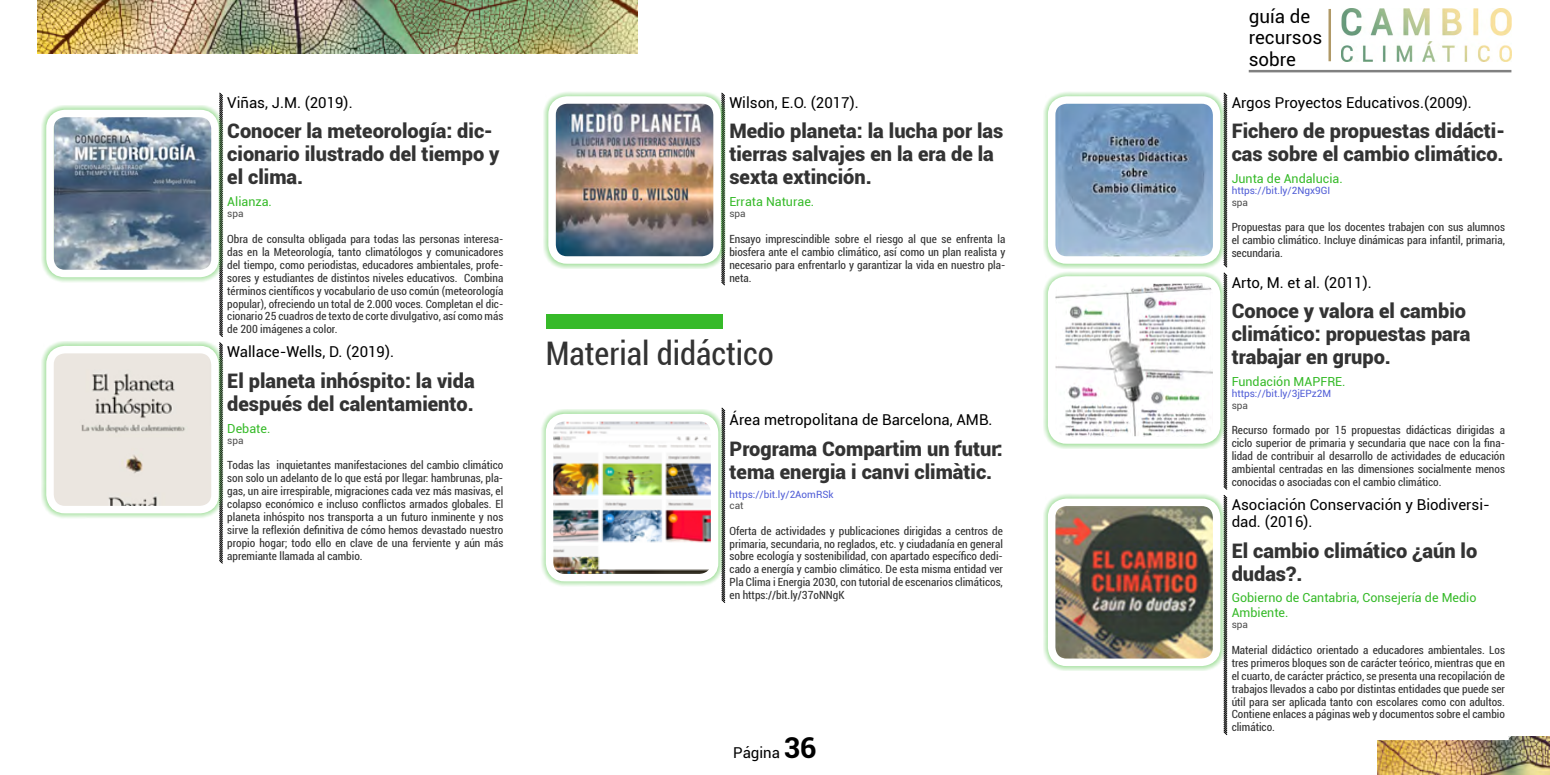
<style>
.page{position:relative;width:1550px;height:775px;background:#fff}
.page>*{position:absolute;margin:0;border:0;box-sizing:border-box;transform-origin:0 0}
.t1{font:condensed 32.5px "Roboto";color:#333}
.t2{font:900 20px/23px "Roboto";color:#333}
.t3{font:18.75px/21.2px "Roboto";color:#000}
.t4{font:15px/17.2px "Roboto";color:#000}
.t5{font:12.5px/14.4px "Roboto";color:#36ba29}
.t6{font:condensed 11.25px/13px "Roboto";color:#333;text-align:justify}
.t7{font:10px "Roboto";color:#4f5cd6}
.t8{font:10px "Roboto";color:#4f4f4f}
.s1{font-weight:700;font-size:28.75px}
</style>
<div class="page">
<img style="left:38px;top:0;width:600px;height:53px">
<img style="left:1378px;top:736px;width:172px;height:39px">
<img style="left:1342px;top:9px;width:169px;height:52px">
<hr style="left:1329px;top:9px;width:2px;height:52px;background:#b09967">
<hr style="left:1249px;top:70px;width:262px;height:2px;background:#808080">
<svg style="left:219px;top:92px;width:4px;height:472px"></svg>
<div style="left:38px;top:337px;width:183px;height:5px;background:#fff"></div>
<div style="left:221px;top:337px;width:291px;height:5px;background:#fff"></div>
<div style="left:41px;top:105px;width:183px;height:177px;background:#36ba29;opacity:.75"></div>
<img style="left:55px;top:119px;width:155px;height:149px">
<div style="left:46px;top:110px;width:173px;height:167px;border:8px solid #fff;border-radius:15px"></div>
<div style="left:41px;top:341px;width:183px;height:178px;background:#36ba29;opacity:.75"></div>
<img style="left:55px;top:355px;width:160px;height:155px">
<div style="left:46px;top:346px;width:173px;height:167px;border:8px solid #fff;border-radius:15px"></div>
<svg style="left:721px;top:269px;width:4px;height:17px"></svg>
<div style="left:543px;top:91px;width:183px;height:178px;background:#36ba29;opacity:.75"></div>
<img style="left:557px;top:105px;width:155px;height:150px">
<div style="left:548px;top:96px;width:173px;height:168px;border:8px solid #fff;border-radius:15px"></div>
<svg style="left:721px;top:407px;width:5px;height:196px"></svg>
<div style="left:546px;top:314px;width:177px;height:15px;background:#36ba29"></div>
<div style="left:541px;top:409px;width:182px;height:178px;background:#36ba29;opacity:.75"></div>
<img style="left:550px;top:423px;width:165px;height:155px">
<div style="left:546px;top:414px;width:172px;height:167px;border:8px solid #fff;border-radius:15px"></div>
<svg style="left:1223px;top:93px;width:289px;height:648px"></svg>
<div style="left:1043px;top:91px;width:182px;height:178px;background:#36ba29;opacity:.75"></div>
<img style="left:1057px;top:100px;width:160px;height:160px">
<div style="left:1048px;top:96px;width:172px;height:168px;border:8px solid #fff;border-radius:15px"></div>
<div style="left:1043px;top:271px;width:182px;height:178px;background:#36ba29;opacity:.75"></div>
<img style="left:1057px;top:280px;width:160px;height:160px">
<div style="left:1048px;top:276px;width:172px;height:168px;border:8px solid #fff;border-radius:15px"></div>
<div style="left:1043px;top:494px;width:182px;height:177px;background:#36ba29;opacity:.75"></div>
<img style="left:1057px;top:503px;width:160px;height:159px">
<div style="left:1048px;top:499px;width:172px;height:167px;border:8px solid #fff;border-radius:15px"></div>
<h3 class="t4" style="left:227px;top:93px;width:127px">Viñas, J.M. (2019).</h3>
<h2 class="t2" style="left:227px;top:119px;width:274px">Conocer la meteorología: dic&shy;cionario ilustrado del tiempo y el clima.</h2>
<p class="t5" style="left:227px;top:194px;width:46px">Alianza.</p>
<p class="t8" style="left:227px;top:207px;width:18px">spa</p>
<p class="t6" style="left:227px;top:232px;width:278px">Obra de consulta obligada para todas las personas interesa&shy;das en la Meteorología, tanto climatólogos y comunicadores del tiempo, como periodistas, educadores ambientales, profe&shy;sores y estudiantes de distintos niveles educativos. Combina términos científicos y vocabulario de uso común (meteorología popular), ofreciendo un total de 2.000 voces. Completan el dic&shy;cionario 25 cuadros de texto de corte divulgativo, así como más de 200 imágenes a color.</p>
<h3 class="t4" style="left:227px;top:343px;width:168px">Wallace-Wells, D. (2019).</h3>
<h2 class="t2" style="left:227px;top:368px;width:249px">El planeta inhóspito: la vida después del calentamiento.</h2>
<p class="t5" style="left:227px;top:420px;width:45px">Debate.</p>
<p class="t8" style="left:227px;top:433px;width:18px">spa</p>
<p class="t6" style="left:227px;top:459px;width:278px">Todas las inquietantes manifestaciones del cambio climático son solo un adelanto de lo que está por llegar: hambrunas, pla&shy;gas, un aire irrespirable, migraciones cada vez más masivas, el colapso económico e incluso conflictos armados globales. El planeta inhóspito nos transporta a un futuro inminente y nos sirve la reflexión definitiva de cómo hemos devastado nuestro propio hogar; todo ello en clave de una ferviente y aún más apremiante llamada al cambio.</p>
<h3 class="t4" style="left:729px;top:93px;width:131px">Wilson, E.O. (2017).</h3>
<h2 class="t2" style="left:729px;top:119px;width:276px">Medio planeta: la lucha por las tierras salvajes en la era de la sexta extinción.</h2>
<p class="t5" style="left:729px;top:194px;width:86px">Errata Naturae.</p>
<p class="t8" style="left:729px;top:207px;width:18px">spa</p>
<p class="t6" style="left:729px;top:232px;width:278px">Ensayo imprescindible sobre el riesgo al que se enfrenta la biosfera ante el cambio climático, así como un plan realista y necesario para enfrentarlo y garantizar la vida en nuestro pla&shy;neta.</p>
<h1 class="t1" style="left:546px;top:331px;width:230px">Material didáctico</h1>
<h3 class="t4" style="left:730px;top:411px;width:265px">Área metropolitana de Barcelona, AMB.</h3>
<h2 class="t2" style="left:730px;top:436px;width:275px">Programa Compartim un futur: tema energia i canvi climàtic.</h2>
<p class="t7" style="left:730px;top:487px;width:106px">https://bit.ly/2AomRSk</p>
<p class="t8" style="left:730px;top:499px;width:16px">cat</p>
<p class="t6" style="left:730px;top:524px;width:275px">Oferta de actividades y publicaciones dirigidas a centros de primaria, secundaria, no reglados, etc. y ciudadanía en general sobre ecología y sostenibilidad, con apartado específico dedi&shy;cado a energía y cambio climático. De esta misma entidad ver Pla Clima i Energia 2030, con tutorial de escenarios climáticos, en https://bit.ly/37oNNgK</p>
<h3 class="t4" style="left:733px;top:743px;width:85px">Página <span class="s1">36</span></h3>
<h3 class="t3" style="left:1249px;top:5px;width:75px">guía de recursos sobre</h3>
<h3 class="t4" style="left:1232px;top:93px;width:242px">Argos Proyectos Educativos.(2009).</h3>
<h2 class="t2" style="left:1232px;top:119px;width:275px">Fichero de propuestas didácti&shy;cas sobre el cambio climático.</h2>
<p class="t5" style="left:1232px;top:171px;width:113px">Junta de Andalucia.</p>
<p class="t7" style="left:1232px;top:184px;width:100px">https://bit.ly/2Ngx9GI</p>
<p class="t8" style="left:1232px;top:195px;width:18px">spa</p>
<p class="t6" style="left:1232px;top:220px;width:275px">Propuestas para que los docentes trabajen con sus alumnos el cambio climático. Incluye dinámicas para infantil, primaria, secundaria.</p>
<h3 class="t4" style="left:1232px;top:273px;width:142px">Arto, M. et al. (2011).</h3>
<h2 class="t2" style="left:1232px;top:299px;width:240px">Conoce y valora el cambio climático: propuestas para trabajar en grupo.</h2>
<p class="t5" style="left:1232px;top:374px;width:115px">Fundación MAPFRE.</p>
<p class="t7" style="left:1232px;top:387px;width:101px">https://bit.ly/3jEPz2M</p>
<p class="t8" style="left:1232px;top:398px;width:18px">spa</p>
<p class="t6" style="left:1232px;top:423px;width:275px">Recurso formado por 15 propuestas didácticas dirigidas a ciclo superior de primaria y secundaria que nace con la fina&shy;lidad de contribuir al desarrollo de actividades de educación ambiental centradas en las dimensiones socialmente menos conocidas o asociadas con el cambio climático.</p>
<h3 class="t4" style="left:1232px;top:495px;width:260px">Asociación Conservación y Biodiversi&shy;dad. (2016).</h3>
<h2 class="t2" style="left:1232px;top:538px;width:247px">El cambio climático ¿aún lo dudas?.</h2>
<p class="t5" style="left:1232px;top:590px;width:246px">Gobierno de Cantabria, Consejería de Medio<br>Ambiente.</p>
<p class="t8" style="left:1232px;top:618px;width:18px">spa</p>
<p class="t6" style="left:1232px;top:643px;width:275px">Material didáctico orientado a educadores ambientales. Los tres primeros bloques son de carácter teórico, mientras que en el cuarto, de carácter práctico, se presenta una recopilación de trabajos llevados a cabo por distintas entidades que puede ser útil para ser aplicada tanto con escolares como con adultos.<br>Contiene enlaces a páginas web y documentos sobre el cambio climático.</p>
</div>
